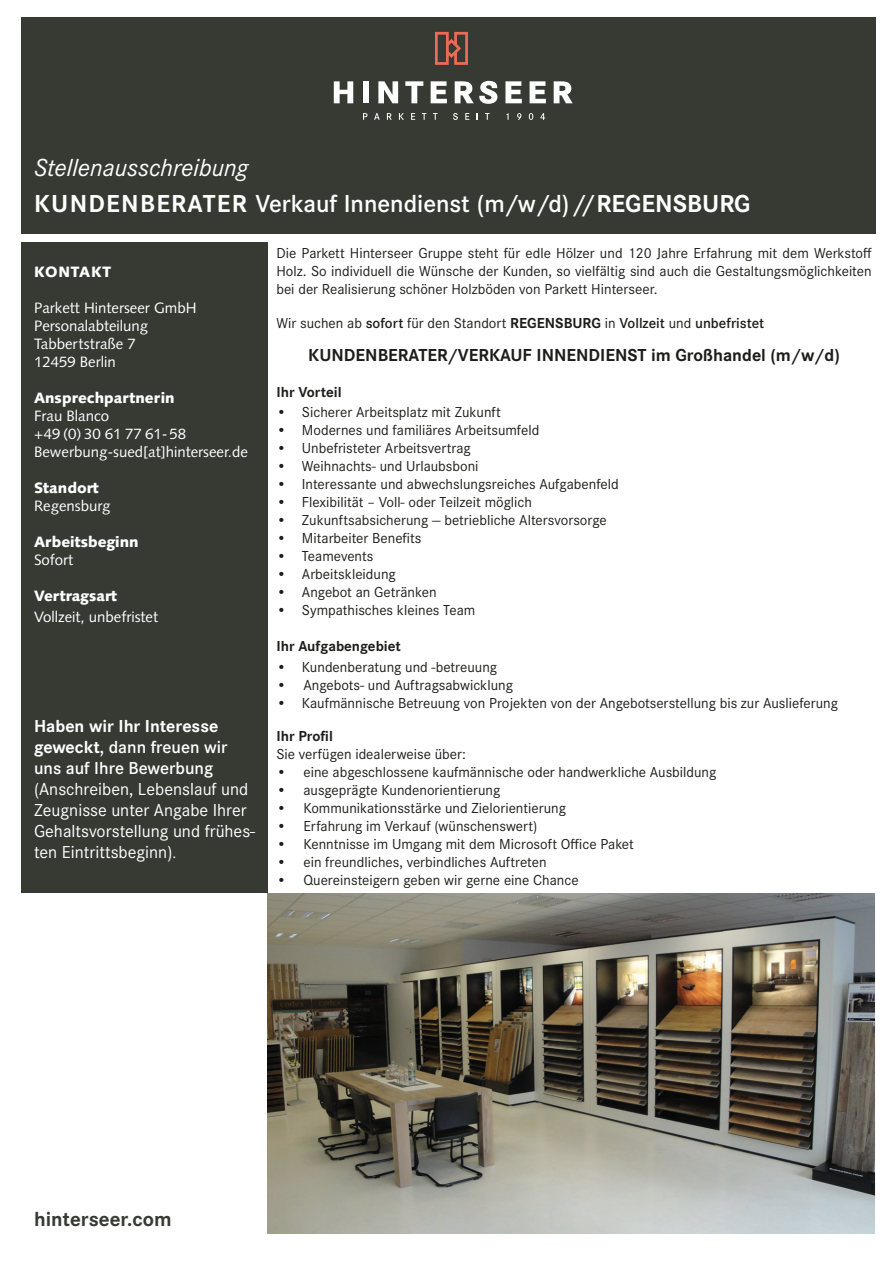
<style>
.page{position:relative;width:893px;height:1263px;background:#fff}
.page>*{position:absolute;margin:0;border:0;box-sizing:border-box;transform-origin:0 0}
.t1{font:600 25.5px "Corporate S";color:#fff}
.t2{font:italic 25.5px "Corporate S";color:#fff}
.t3{font:700 21px "Corporate S";color:#373a33}
.t4{font:18px/21px "Corporate S";color:#fff}
.t5{font:700 18px "Corporate S";color:#1d1d1b}
.t6{font:15px/18px "Corporate S";color:#1d1d1b;text-align:justify}
.t7{font:15px "Syntax";color:#fff}
.t8{font:900 15px "Syntax";color:#fff}
.t9{font:700 15px "Corporate S";color:#1d1d1b}
.t10{font:900 15px "Syntax";letter-spacing:.05em;color:#fff}
.s1{font-weight:700}
.s2{font-weight:600}
.s3{font-size:15px}
</style>
<div class="page">
<div style="left:21px;top:17px;width:855px;height:217px;background:#373a33"></div>
<div style="left:21px;top:242px;width:247px;height:651px;background:#373a33"></div>
<img style="left:268px;top:893px;width:608px;height:340px">
<svg style="left:435px;top:32px;width:33px;height:33px"></svg>
<svg style="left:334px;top:81px;width:19px;height:22px"></svg>
<div style="left:363px;top:81px;width:6px;height:22px;background:#fff"></div>
<svg style="left:378px;top:81px;width:20px;height:22px"></svg>
<svg style="left:405px;top:81px;width:18px;height:22px"></svg>
<svg style="left:431px;top:81px;width:16px;height:22px"></svg>
<svg style="left:455px;top:81px;width:42px;height:23px"></svg>
<svg style="left:505px;top:81px;width:17px;height:22px"></svg>
<svg style="left:530px;top:81px;width:16px;height:22px"></svg>
<svg style="left:554px;top:81px;width:19px;height:22px"></svg>
<svg style="left:363px;top:113px;width:4px;height:7px"></svg>
<svg style="left:374px;top:113px;width:6px;height:7px"></svg>
<svg style="left:387px;top:113px;width:5px;height:7px"></svg>
<svg style="left:399px;top:113px;width:5px;height:7px"></svg>
<svg style="left:411px;top:113px;width:4px;height:7px"></svg>
<svg style="left:422px;top:113px;width:4px;height:7px"></svg>
<svg style="left:433px;top:113px;width:4px;height:7px"></svg>
<svg style="left:453px;top:113px;width:5px;height:7px"></svg>
<svg style="left:465px;top:113px;width:4px;height:7px"></svg>
<svg style="left:485px;top:113px;width:5px;height:7px"></svg>
<svg style="left:506px;top:113px;width:3px;height:7px"></svg>
<svg style="left:517px;top:113px;width:4px;height:7px"></svg>
<svg style="left:529px;top:113px;width:4px;height:7px"></svg>
<svg style="left:540px;top:113px;width:5px;height:7px"></svg>
<p class="t2" style="left:34px;top:152px;width:216px">Stellenausschreibung</p>
<p class="t1" style="left:34px;top:187px;width:718px"><span class="s1">KUNDENBERATER</span> Verkauf Innendienst (m/w/d) //<span class="s1">REGENSBURG</span></p>
<p class="t6" style="left:276px;top:243px;width:597px">Die Parkett Hinterseer Gruppe steht für edle Hölzer und 120 Jahre Erfahrung mit dem Werkstoff Holz. So individuell die Wünsche der Kunden, so vielfältig sind auch die Gestaltungsmöglichkeiten bei der Realisierung schöner Holzböden von Parkett Hinterseer.</p>
<p class="t6" style="left:276px;top:314px;width:489px">Wir suchen ab <span class="s2">sofort</span> für den Standort <span class="s1">REGENSBURG</span> in <span class="s2">Vollzeit</span> und <span class="s2">unbefristet</span></p>
<p class="t5" style="left:308px;top:343px;width:533px">KUNDENBERATER/VERKAUF INNENDIENST im Großhandel (m/w/d)</p>
<p class="t9" style="left:276px;top:382px;width:67px">Ihr Vorteil</p>
<p class="t6" style="left:276px;top:402px;width:226px"><span class="s1">•</span> Sicherer Arbeitsplatz mit Zukunft</p>
<p class="t6" style="left:276px;top:420px;width:264px">• Modernes und familiäres Arbeitsumfeld</p>
<p class="t6" style="left:276px;top:438px;width:196px">• Unbefristeter Arbeitsvertrag</p>
<p class="t6" style="left:276px;top:456px;width:204px">• Weihnachts- und Urlaubsboni</p>
<p class="t6" style="left:276px;top:474px;width:344px">• Interessante und abwechslungsreiches Aufgabenfeld</p>
<p class="t6" style="left:276px;top:492px;width:257px">• Flexibilität – Voll- oder Teilzeit möglich</p>
<p class="t6" style="left:276px;top:510px;width:332px">• Zukunftsabsicherung — betriebliche Altersvorsorge</p>
<p class="t6" style="left:276px;top:528px;width:147px">• Mitarbeiter Benefits</p>
<p class="t6" style="left:276px;top:546px;width:99px">• Teamevents</p>
<p class="t6" style="left:276px;top:564px;width:121px">• Arbeitskleidung</p>
<p class="t6" style="left:276px;top:582px;width:162px">• Angebot an Getränken</p>
<p class="t6" style="left:276px;top:600px;width:200px">• Sympathisches kleines Team</p>
<p class="t9" style="left:276px;top:635px;width:126px">Ihr Aufgabengebiet</p>
<p class="t6" style="left:276px;top:657px;width:222px">• Kundenberatung und -betreuung</p>
<p class="t6" style="left:276px;top:675px;width:238px">• Angebots- und Auftragsabwicklung</p>
<p class="t6" style="left:276px;top:693px;width:563px">• Kaufmännische Betreuung von Projekten von der Angebotserstellung bis zur Auslieferung</p>
<p class="t9" style="left:276px;top:725px;width:58px">Ihr Profil</p>
<p class="t6" style="left:276px;top:744px;width:191px">Sie verfügen idealerweise über:</p>
<p class="t6" style="left:276px;top:762px;width:441px">• eine abgeschlossene kaufmännische oder handwerkliche Ausbildung</p>
<p class="t6" style="left:276px;top:780px;width:225px">• ausgeprägte Kundenorientierung</p>
<p class="t6" style="left:276px;top:798px;width:291px">• Kommunikationsstärke und Zielorientierung</p>
<p class="t6" style="left:276px;top:816px;width:262px">• Erfahrung im Verkauf (wünschenswert)</p>
<p class="t6" style="left:276px;top:834px;width:359px">• Kenntnisse im Umgang mit dem Microsoft Office Paket</p>
<p class="t6" style="left:276px;top:852px;width:272px">• ein freundliches, verbindliches Auftreten</p>
<p class="t6" style="left:276px;top:870px;width:304px">• Quereinsteigern geben wir gerne eine Chance</p>
<p class="t10" style="left:34px;top:263px;width:79px">KONTAKT</p>
<p class="t7" style="left:34px;top:299px;width:164px">Parkett Hinterseer GmbH</p>
<p class="t7" style="left:34px;top:317px;width:116px">Personalabteilung</p>
<p class="t7" style="left:34px;top:335px;width:103px">Tabbertstraße 7</p>
<p class="t7" style="left:34px;top:353px;width:83px">12459 Berlin</p>
<p class="t8" style="left:34px;top:389px;width:142px">Ansprechpartnerin</p>
<p class="t7" style="left:34px;top:407px;width:77px">Frau Blanco</p>
<p class="t7" style="left:34px;top:425px;width:154px">+49 (0) 30 61 77 61- 58</p>
<p class="t7" style="left:34px;top:443px;width:215px">Bewerbung-sued[at]hinterseer.de</p>
<p class="t8" style="left:34px;top:479px;width:66px">Standort</p>
<p class="t7" style="left:34px;top:497px;width:78px">Regensburg</p>
<p class="t8" style="left:34px;top:533px;width:106px">Arbeitsbeginn</p>
<p class="t7" style="left:34px;top:551px;width:41px">Sofort</p>
<p class="t8" style="left:34px;top:587px;width:85px">Vertragsart</p>
<p class="t7" style="left:34px;top:608px;width:126px">Vollzeit, unbefristet</p>
<p class="t4" style="left:34px;top:714px;width:222px"><span class="s1">Haben wir Ihr Interesse geweckt</span><span class="s2">, dann freuen wir uns auf Ihre Bewerbung </span>(Anschreiben, Lebenslauf und<br>Zeugnisse unter Angabe Ihrer<br>Gehaltsvorstellung und frühes&shy;ten Eintrittsbeginn)<span class="s3">.</span></p>
<p class="t3" style="left:34px;top:1204px;width:139px">hinterseer.com</p>
</div>
